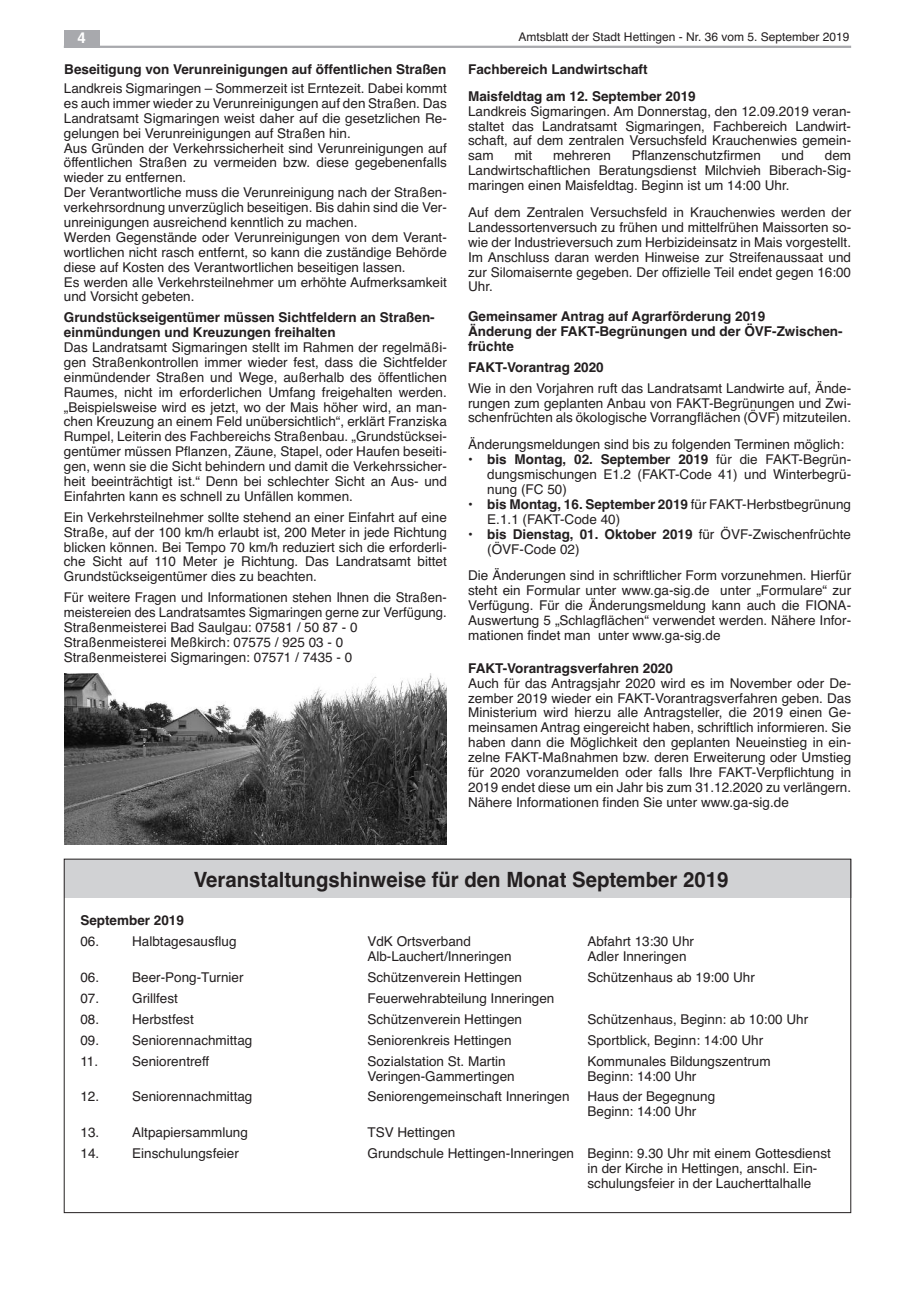
<style>
.page{position:relative;width:915px;height:1297px;background:#fff}
.page>*{position:absolute;margin:0;border:0;box-sizing:border-box;transform-origin:0 0}
.t1{font:700 21px "Helvetica";color:#231f20}
.t2{font:700 15px "Helvetica";color:#fff}
.t3{font:13.5px/14.9px "Helvetica";color:#231f20;text-align:justify}
.t4{font:700 13.5px/14.9px "Helvetica";color:#231f20}
.t5{font:12px "Helvetica";color:#231f20}
.s1{font-weight:700}
</style>
<div class="page">
<div style="left:64px;top:859px;width:786px;height:39px;background:#d1d2d4"></div>
<img style="left:65px;top:673px;width:381px;height:172px">
<hr style="left:64px;top:46px;width:786px;height:2px;background:#a8a9ad">
<div style="left:64px;top:30px;width:35px;height:17px;background:#a8a9ad"></div>
<p class="t2" style="left:77px;top:29px;width:10px">4</p>
<p class="t5" style="left:518px;top:30px;width:332px">Amtsblatt der Stadt Hettingen - Nr. 36 vom 5. September 2019</p>
<p class="t4" style="left:64px;top:62px;width:383px">Beseitigung von Verunreinigungen auf öffentlichen Straßen</p>
<p class="t3" style="left:64px;top:81px;width:384px;text-align:left">Landkreis Sigmaringen – Sommerzeit ist Erntezeit. Dabei kommt es auch immer wieder zu Verunreinigungen auf den Straßen. Das Landratsamt Sigmaringen weist daher auf die gesetzlichen Re&shy;gelungen bei Verunreinigungen auf Straßen hin.<br>Aus Gründen der Verkehrssicherheit sind Verunreinigungen auf öffentlichen Straßen zu vermeiden bzw. diese gegebenenfalls wieder zu entfernen.<br>Der Verantwortliche muss die Verunreinigung nach der Straßen&shy;verkehrsordnung unverzüglich beseitigen. Bis dahin sind die Ver&shy;unreinigungen ausreichend kenntlich zu machen.<br>Werden Gegenstände oder Verunreinigungen von dem Verant&shy;wortlichen nicht rasch entfernt, so kann die zuständige Behörde diese auf Kosten des Verantwortlichen beseitigen lassen.<br>Es werden alle Verkehrsteilnehmer um erhöhte Aufmerksamkeit und Vorsicht gebeten.</p>
<p class="t4" style="left:64px;top:310px;width:372px">Grundstückseigentümer müssen Sichtfeldern an Straßen&shy;einmündungen und Kreuzungen freihalten</p>
<p class="t3" style="left:64px;top:340px;width:384px">Das Landratsamt Sigmaringen stellt im Rahmen der regelmäßi&shy;gen Straßenkontrollen immer wieder fest, dass die Sichtfelder einmündender Straßen und Wege, außerhalb des öffentlichen Raumes, nicht im erforderlichen Umfang freigehalten werden. „Beispielsweise wird es jetzt, wo der Mais höher wird, an man&shy;chen Kreuzung an einem Feld unübersichtlich“, erklärt Franziska Rumpel, Leiterin des Fachbereichs Straßenbau. „Grundstücksei&shy;gentümer müssen Pflanzen, Zäune, Stapel, oder Haufen beseiti&shy;gen, wenn sie die Sicht behindern und damit die Verkehrssicher&shy;heit beeinträchtigt ist.“ Denn bei schlechter Sicht an Aus- und Einfahrten kann es schnell zu Unfällen kommen.</p>
<p class="t3" style="left:64px;top:510px;width:384px">Ein Verkehrsteilnehmer sollte stehend an einer Einfahrt auf eine Straße, auf der 100 km/h erlaubt ist, 200 Meter in jede Richtung blicken können. Bei Tempo 70 km/h reduziert sich die erforderli&shy;che Sicht auf 110 Meter je Richtung. Das Landratsamt bittet Grundstückseigentümer dies zu beachten.</p>
<p class="t3" style="left:64px;top:590px;width:384px;text-align:left">Für weitere Fragen und Informationen stehen Ihnen die Straßen&shy;meistereien des Landratsamtes Sigmaringen gerne zur Verfügung.<br>Straßenmeisterei Bad Saulgau: 07581 / 50 87 - 0<br>Straßenmeisterei Meßkirch: 07575 / 925 03 - 0<br>Straßenmeisterei Sigmaringen: 07571 / 7435 - 0</p>
<p class="t4" style="left:468px;top:56px;width:229px;line-height:26.8px">Fachbereich Landwirtschaft<br>Maisfeldtag am 12. September 2019</p>
<p class="t3" style="left:468px;top:104px;width:384px">Landkreis Sigmaringen. Am Donnerstag, den 12.09.2019 veran&shy;staltet das Landratsamt Sigmaringen, Fachbereich Landwirt&shy;schaft, auf dem zentralen Versuchsfeld Krauchenwies gemein&shy;sam</p>
<p class="t3" style="left:514px;top:148px;width:19px">mit</p>
<p class="t3" style="left:553px;top:148px;width:59px">mehreren</p>
<p class="t3" style="left:631px;top:148px;width:131px">Pflanzenschutzfirmen</p>
<p class="t3" style="left:781px;top:148px;width:24px">und</p>
<p class="t3" style="left:468px;top:148px;width:384px;text-indent:356px">dem Landwirtschaftlichen Beratungsdienst Milchvieh Biberach-Sig&shy;maringen einen Maisfeldtag. Beginn ist um 14:00 Uhr.</p>
<p class="t3" style="left:468px;top:205px;width:384px">Auf dem Zentralen Versuchsfeld in Krauchenwies werden der Landessortenversuch zu frühen und mittelfrühen Maissorten so&shy;wie der Industrieversuch zum Herbizideinsatz in Mais vorgestellt.<br>Im Anschluss daran werden Hinweise zur Streifenaussaat und zur Silomaisernte gegeben. Der offizielle Teil endet gegen 16:00<br>Uhr.</p>
<p class="t4" style="left:468px;top:309px;width:376px">Gemeinsamer Antrag auf Agrarförderung 2019<br>Änderung der FAKT-Begrünungen und der ÖVF-Zwischen&shy;früchte</p>
<p class="t4" style="left:468px;top:360px;width:137px">FAKT-Vorantrag 2020</p>
<p class="t3" style="left:468px;top:381px;width:384px">Wie in den Vorjahren ruft das Landratsamt Landwirte auf, Ände&shy;rungen zum geplanten Anbau von FAKT-Begrünungen und Zwi&shy;schenfrüchten als ökologische Vorrangflächen (ÖVF) mitzuteilen.</p>
<p class="t3" style="left:468px;top:437px;width:377px">Änderungsmeldungen sind bis zu folgenden Terminen möglich:</p>
<p class="t3" style="left:487px;top:452px;width:365px;text-indent:-19px">• <span class="s1">bis Montag, 02. September 2019</span> für die FAKT-Begrün&shy;dungsmischungen E1.2 (FAKT-Code 41) und Winterbegrü&shy;nung (FC 50)</p>
<p class="t3" style="left:487px;top:497px;width:365px;text-indent:-19px">• <span class="s1">bis Montag, 16. September 2019</span> für FAKT-Herbstbegrünung<br>E.1.1 (FAKT-Code 40)</p>
<p class="t3" style="left:487px;top:527px;width:365px;text-indent:-19px">• <span class="s1">bis Dienstag, 01. Oktober 2019</span> für ÖVF-Zwischenfrüchte (ÖVF-Code 02)</p>
<p class="t3" style="left:468px;top:568px;width:384px">Die Änderungen sind in schriftlicher Form vorzunehmen. Hierfür steht ein Formular unter www.ga-sig.de unter „Formulare“ zur Verfügung. Für die Änderungsmeldung kann auch die FIONA-Auswertung 5 „Schlagflächen“ verwendet werden. Nähere Infor&shy;mationen findet man unter www.ga-sig.de</p>
<p class="t4" style="left:468px;top:661px;width:206px">FAKT-Vorantragsverfahren 2020</p>
<p class="t3" style="left:468px;top:676px;width:384px">Auch für das Antragsjahr 2020 wird es im November oder De&shy;zember 2019 wieder ein FAKT-Vorantragsverfahren geben. Das Ministerium wird hierzu alle Antragsteller, die 2019 einen Ge&shy;meinsamen Antrag eingereicht haben, schriftlich informieren. Sie haben dann die Möglichkeit den geplanten Neueinstieg in ein&shy;zelne FAKT-Maßnahmen bzw. deren Erweiterung oder Umstieg für 2020 voranzumelden oder falls Ihre FAKT-Verpflichtung in 2019 endet diese um ein Jahr bis zum 31.12.2020 zu verlängern.<br>Nähere Informationen finden Sie unter www.ga-sig.de</p>
<h1 class="t1" style="left:194px;top:867px;width:536px">Veranstaltungshinweise für den Monat September 2019</h1>
<p class="t4" style="left:80px;top:913px;width:105px">September 2019</p>
<p class="t3" style="left:80px;top:934px;width:20px">06.</p>
<p class="t3" style="left:132px;top:934px;width:106px">Halbtagesausflug</p>
<p class="t3" style="left:367px;top:934px;width:105px">VdK Ortsverband</p>
<p class="t3" style="left:587px;top:934px;width:108px">Abfahrt 13:30 Uhr</p>
<p class="t3" style="left:367px;top:949px;width:146px">Alb-Lauchert/Inneringen</p>
<p class="t3" style="left:587px;top:949px;width:101px">Adler Inneringen</p>
<p class="t3" style="left:80px;top:970px;width:20px">06.</p>
<p class="t3" style="left:132px;top:970px;width:113px">Beer-Pong-Turnier</p>
<p class="t3" style="left:367px;top:970px;width:156px">Schützenverein Hettingen</p>
<p class="t3" style="left:587px;top:970px;width:169px">Schützenhaus ab 19:00 Uhr</p>
<p class="t3" style="left:80px;top:991px;width:20px">07.</p>
<p class="t3" style="left:132px;top:991px;width:47px">Grillfest</p>
<p class="t3" style="left:367px;top:991px;width:188px">Feuerwehrabteilung Inneringen</p>
<p class="t3" style="left:80px;top:1012px;width:20px">08.</p>
<p class="t3" style="left:132px;top:1012px;width:63px">Herbstfest</p>
<p class="t3" style="left:367px;top:1012px;width:156px">Schützenverein Hettingen</p>
<p class="t3" style="left:587px;top:1012px;width:222px">Schützenhaus, Beginn: ab 10:00 Uhr</p>
<p class="t3" style="left:80px;top:1033px;width:20px">09.</p>
<p class="t3" style="left:132px;top:1033px;width:122px">Seniorennachmittag</p>
<p class="t3" style="left:367px;top:1033px;width:146px">Seniorenkreis Hettingen</p>
<p class="t3" style="left:587px;top:1033px;width:177px">Sportblick, Beginn: 14:00 Uhr</p>
<p class="t3" style="left:80px;top:1053px;width:19px">11.</p>
<p class="t3" style="left:132px;top:1053px;width:79px">Seniorentreff</p>
<p class="t3" style="left:367px;top:1053px;width:140px">Sozialstation St. Martin</p>
<p class="t3" style="left:587px;top:1053px;width:185px">Kommunales Bildungszentrum</p>
<p class="t3" style="left:367px;top:1068px;width:149px">Veringen-Gammertingen</p>
<p class="t3" style="left:587px;top:1068px;width:110px">Beginn: 14:00 Uhr</p>
<p class="t3" style="left:80px;top:1089px;width:20px">12.</p>
<p class="t3" style="left:132px;top:1089px;width:122px">Seniorennachmittag</p>
<p class="t3" style="left:367px;top:1089px;width:203px">Seniorengemeinschaft Inneringen</p>
<p class="t3" style="left:587px;top:1089px;width:129px">Haus der Begegnung<br>Beginn: 14:00 Uhr</p>
<p class="t3" style="left:80px;top:1125px;width:20px">13.</p>
<p class="t3" style="left:132px;top:1125px;width:117px">Altpapiersammlung</p>
<p class="t3" style="left:367px;top:1125px;width:89px">TSV Hettingen</p>
<p class="t3" style="left:80px;top:1146px;width:20px">14.</p>
<p class="t3" style="left:132px;top:1146px;width:108px">Einschulungsfeier</p>
<p class="t3" style="left:587px;top:1146px;width:245px;text-align:left;text-indent:-220px">Grundschule Hettingen-Inneringen Beginn: 9.30 Uhr mit einem Gottesdienst in der Kirche in Hettingen, anschl. Ein&shy;schulungsfeier in der Laucherttalhalle</p>
</div>
